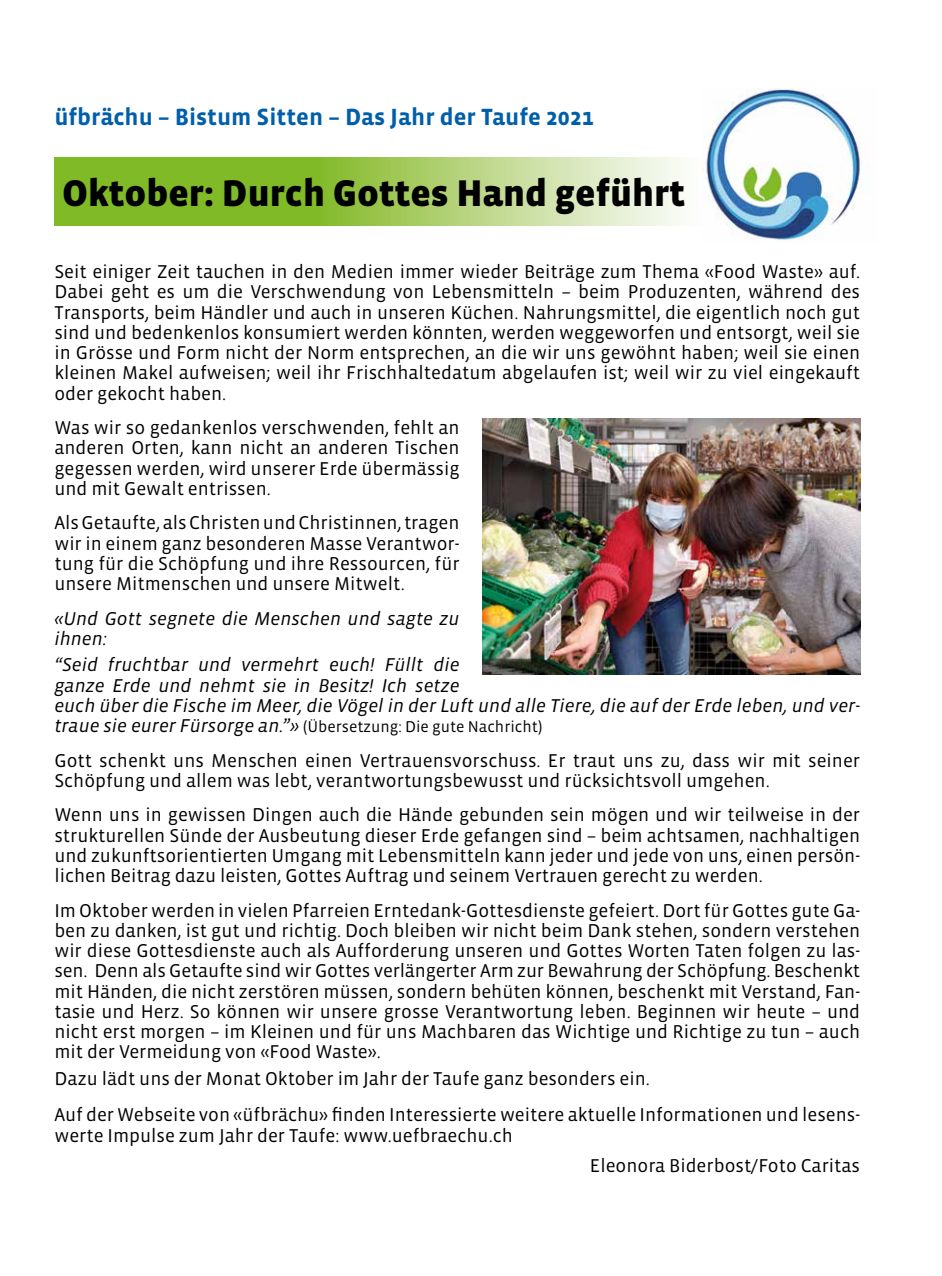
<style>
.page{position:relative;width:942px;height:1276px;background:#fff}
.page>*{position:absolute;margin:0;border:0;box-sizing:border-box;transform-origin:0 0}
.t1{font:900 38px "Vista Sans";color:#000}
.t2{font:700 24px "Vista Sans";color:#005faa}
.t3{font:19px/20.2px "Vista Sans";color:#000;text-align:justify}
.t4{font:italic 19px/20.2px "Vista Sans";color:#000}
.t5{font:16px "Vista Sans";color:#000}
.s1{font-style:italic;font-size:19px}
</style>
<div class="page">
<svg style="left:54px;top:157px;width:629px;height:68px;background:#a5cc65"></svg>
<img style="left:702px;top:88px;width:161px;height:153px">
<img style="left:482px;top:418px;width:377px;height:256px">
<p class="t2" style="left:54px;top:104px;width:541px">üfbrächu – Bistum Sitten – Das Jahr der Taufe 2021</p>
<h1 class="t1" style="left:62px;top:174px;width:624px">Oktober: Durch Gottes Hand geführt</h1>
<p class="t3" style="left:54px;top:262px;width:807px">Seit einiger Zeit tauchen in den Medien immer wieder Beiträge zum Thema «Food Waste» auf.<br>Dabei geht es um die Verschwendung von Lebensmitteln – beim Produzenten, während des Transports, beim Händler und auch in unseren Küchen. Nahrungsmittel, die eigentlich noch gut sind und bedenkenlos konsumiert werden könnten, werden weggeworfen und entsorgt, weil sie in Grösse und Form nicht der Norm entsprechen, an die wir uns gewöhnt haben; weil sie einen kleinen Makel aufweisen; weil ihr Frischhaltedatum abgelaufen ist; weil wir zu viel eingekauft oder gekocht haben.</p>
<p class="t3" style="left:54px;top:418px;width:406px">Was wir so gedankenlos verschwenden, fehlt an anderen Orten, kann nicht an anderen Tischen gegessen werden, wird unserer Erde übermässig und mit Gewalt entrissen.</p>
<p class="t3" style="left:54px;top:513px;width:406px">Als Getaufte, als Christen und Christinnen, tragen wir in einem ganz besonderen Masse Verantwor&shy;tung für die Schöpfung und ihre Ressourcen, für unsere Mitmenschen und unsere Mitwelt.</p>
<p class="t4" style="left:54px;top:608px;width:406px">«Und Gott segnete die Menschen und sagte zu ihnen:</p>
<p class="t4" style="left:54px;top:655px;width:807px">“Seid fruchtbar und vermehrt euch! Füllt die<br>ganze Erde und nehmt sie in Besitz! Ich setze<br>euch über die Fische im Meer, die Vögel in der Luft und alle Tiere, die auf der Erde leben, und ver-</p>
<p class="t5" style="left:54px;top:718px;width:489px"><span class="s1">traue sie eurer Fürsorge an.”»</span> (Übersetzung: Die gute Nachricht)</p>
<p class="t3" style="left:54px;top:750px;width:807px">Gott schenkt uns Menschen einen Vertrauensvorschuss. Er traut uns zu, dass wir mit seiner<br>Schöpfung und allem was lebt, verantwortungsbewusst und rücksichtsvoll umgehen.</p>
<p class="t3" style="left:54px;top:805px;width:807px">Wenn uns in gewissen Dingen auch die Hände gebunden sein mögen und wir teilweise in der strukturellen Sünde der Ausbeutung dieser Erde gefangen sind – beim achtsamen, nachhaltigen und zukunftsorientierten Umgang mit Lebensmitteln kann jeder und jede von uns, einen persön&shy;lichen Beitrag dazu leisten, Gottes Auftrag und seinem Vertrauen gerecht zu werden.</p>
<p class="t3" style="left:54px;top:900px;width:807px">Im Oktober werden in vielen Pfarreien Erntedank-Gottesdienste gefeiert. Dort für Gottes gute Ga&shy;ben zu danken, ist gut und richtig. Doch bleiben wir nicht beim Dank stehen, sondern verstehen wir diese Gottesdienste auch als Aufforderung unseren und Gottes Worten Taten folgen zu las&shy;sen. Denn als Getaufte sind wir Gottes verlängerter Arm zur Bewahrung der Schöpfung. Beschenkt mit Händen, die nicht zerstören müssen, sondern behüten können, beschenkt mit Verstand, Fan&shy;tasie und Herz. So können wir unsere grosse Verantwortung leben. Beginnen wir heute – und nicht erst morgen – im Kleinen und für uns Machbaren das Wichtige und Richtige zu tun – auch mit der Vermeidung von «Food Waste».</p>
<p class="t3" style="left:54px;top:1060px;width:807px;line-height:36.4px">Dazu lädt uns der Monat Oktober im Jahr der Taufe ganz besonders ein.<br>Auf der Webseite von «üfbrächu» finden Interessierte weitere aktuelle Informationen und lesens-</p>
<p class="t3" style="left:54px;top:1125px;width:460px">werte Impulse zum Jahr der Taufe: www.uefbraechu.ch</p>
<p class="t3" style="left:589px;top:1156px;width:271px">Eleonora Biderbost/Foto Caritas</p>
</div>
